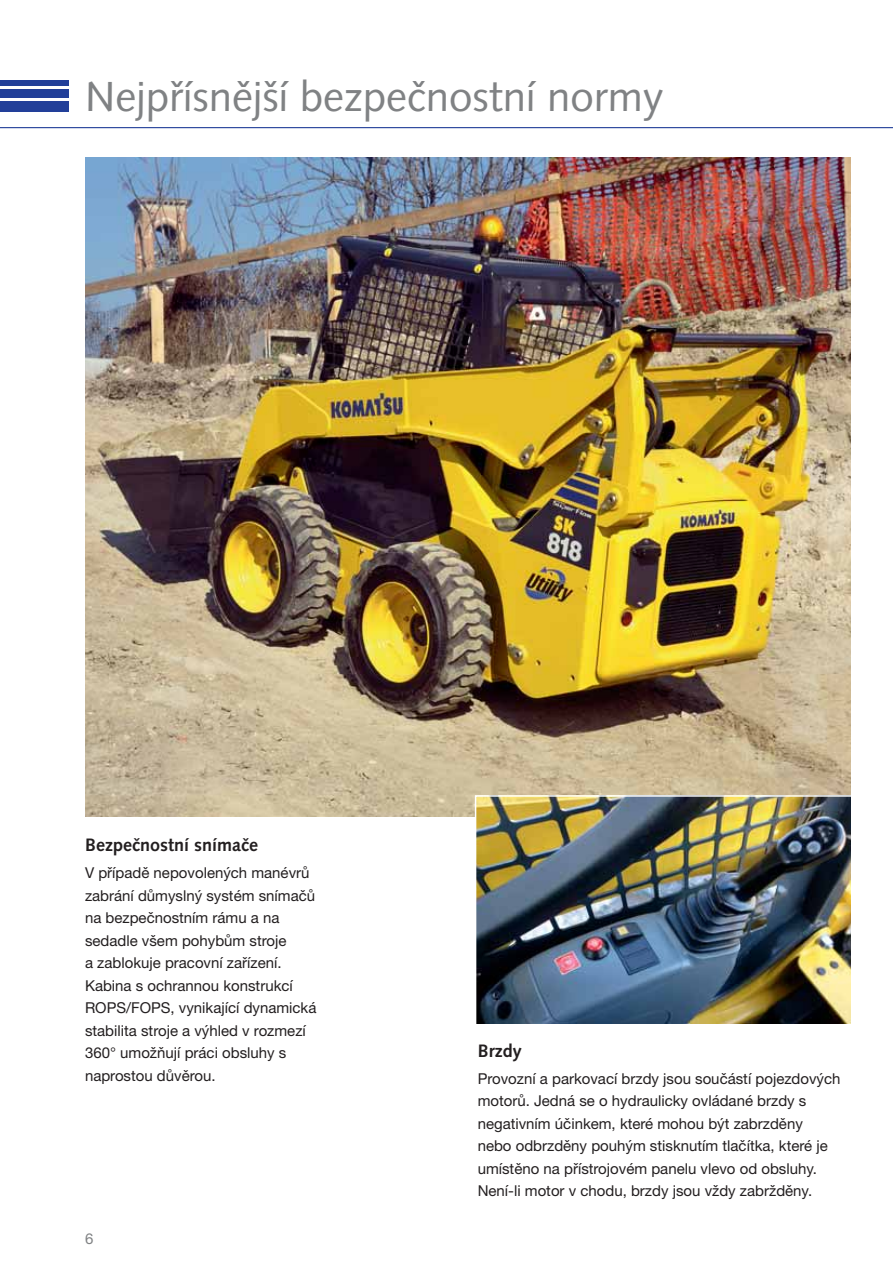
<style>
.page{position:relative;width:893px;height:1263px;background:#fff}
.page>*{position:absolute;margin:0;border:0;box-sizing:border-box;transform-origin:0 0}
.t1{font:42px "Syntax LTCE";color:#808284}
.t2{font:700 18px "Syntax LTCE";color:#231f20}
.t3{font:15px/22.5px "Helvetica Neue LT Pro";color:#231f20}
.t4{font:15px "Helvetica Neue LT Pro";color:#808284}
</style>
<div class="page">
<hr style="left:0;top:127px;width:893px;height:1px;background:#223f99">
<div style="left:0;top:101px;width:68px;height:10px;background:#223f99"></div>
<div style="left:0;top:89px;width:68px;height:8px;background:#223f99"></div>
<div style="left:0;top:80px;width:68px;height:5px;background:#223f99"></div>
<img style="left:85px;top:157px;width:765px;height:659px">
<img style="left:474px;top:794px;width:377px;height:230px">
<h1 class="t1" style="left:85px;top:77px;width:580px">Nejpřísnější bezpečnostní normy</h1>
<p class="t2" style="left:85px;top:836px;width:174px">Bezpečnostní snímače</p>
<p class="t3" style="left:85px;top:863px;width:233px">V případě nepovolených manévrů zabrání důmyslný systém snímačů na bezpečnostním rámu a na sedadle všem pohybům stroje<br>a zablokuje pracovní zařízení.<br>Kabina s ochrannou konstrukcí<br>ROPS/FOPS, vynikající dynamická stabilita stroje a výhled v rozmezí<br>360° umožňují práci obsluhy s naprostou důvěrou.</p>
<p class="t4" style="left:85px;top:1233px;width:10px">6</p>
<p class="t2" style="left:478px;top:1042px;width:45px">Brzdy</p>
<p class="t3" style="left:478px;top:1069px;width:364px">Provozní a parkovací brzdy jsou součástí pojezdových motorů. Jedná se o hydraulicky ovládané brzdy s negativním účinkem, které mohou být zabrzděny<br>nebo odbrzděny pouhým stisknutím tlačítka, které je umístěno na přístrojovém panelu vlevo od obsluhy.<br>Není-li motor v chodu, brzdy jsou vždy zabržděny.</p>
</div>
